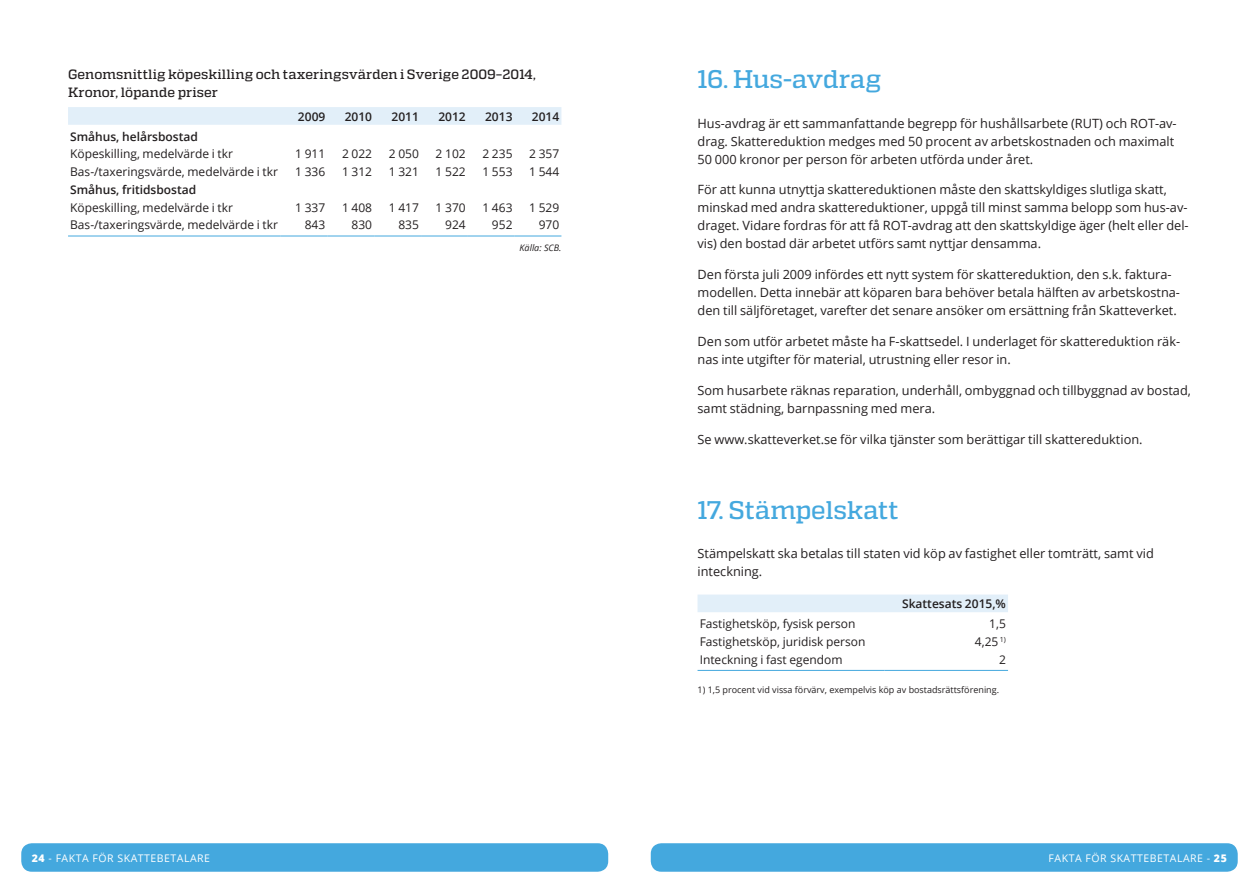
<style>
.page{position:relative;width:1259px;height:893px;background:#fff}
.page>*{position:absolute;margin:0;border:0;box-sizing:border-box;transform-origin:0 0}
.t1{font:500 25.5px "Quadon";letter-spacing:-.01em;color:#44a8de}
.t2{font:500 13.5px/18px "Quadon";letter-spacing:.01em;color:#231f20}
.t3{font:12.75px/18px "Open Sans";color:#231f20}
.t4{font:12px "Open Sans";color:#231f20}
.t5{font:600 12px "Open Sans";color:#231f20}
.t6{font:10.5px "Open Sans";letter-spacing:.05em;color:#fff}
.t7{font:9px "Open Sans";color:#231f20}
.t8{font:italic 9px "Open Sans";color:#231f20}
.s1{font-weight:800}
</style>
<div class="page">
<div style="left:21px;top:843px;width:587px;height:29px;background:#44a8de;border-radius:11px"></div>
<div style="left:651px;top:843px;width:586px;height:29px;background:#44a8de;border-radius:11px"></div>
<div style="left:697px;top:594px;width:311px;height:18px;background:#e2eff9"></div>
<hr style="left:697px;top:670px;width:187px;height:1px;background:#44a8de">
<hr style="left:884px;top:670px;width:124px;height:1px;background:#44a8de">
<div style="left:68px;top:107px;width:493px;height:18px;background:#e2eff9"></div>
<hr style="left:68px;top:236px;width:213px;height:1px;background:#44a8de">
<hr style="left:281px;top:236px;width:46px;height:1px;background:#44a8de">
<hr style="left:327px;top:236px;width:47px;height:1px;background:#44a8de">
<hr style="left:374px;top:236px;width:47px;height:1px;background:#44a8de">
<hr style="left:421px;top:236px;width:47px;height:1px;background:#44a8de">
<hr style="left:468px;top:236px;width:46px;height:1px;background:#44a8de">
<hr style="left:514px;top:236px;width:47px;height:1px;background:#44a8de">
<p class="t2" style="left:68px;top:65px;width:469px">Genomsnittlig köpeskilling och taxeringsvärden i Sverige 2009–2014,<br>Kronor, löpande priser</p>
<p class="t5" style="left:298px;top:108px;width:29px">2009</p>
<p class="t5" style="left:345px;top:108px;width:29px">2010</p>
<p class="t5" style="left:391px;top:108px;width:29px">2011</p>
<p class="t5" style="left:438px;top:108px;width:29px">2012</p>
<p class="t5" style="left:485px;top:108px;width:29px">2013</p>
<p class="t5" style="left:532px;top:108px;width:29px">2014</p>
<p class="t5" style="left:70px;top:128px;width:129px">Småhus, helårsbostad</p>
<p class="t4" style="left:70px;top:146px;width:164px">Köpeskilling, medelvärde i tkr</p>
<p class="t4" style="left:295px;top:146px;width:32px">1 911</p>
<p class="t4" style="left:342px;top:146px;width:32px">2 022</p>
<p class="t4" style="left:389px;top:146px;width:32px">2 050</p>
<p class="t4" style="left:435px;top:146px;width:32px">2 102</p>
<p class="t4" style="left:482px;top:146px;width:32px">2 235</p>
<p class="t4" style="left:529px;top:146px;width:32px">2 357</p>
<p class="t4" style="left:70px;top:163px;width:209px">Bas-/taxeringsvärde, medelvärde i tkr</p>
<p class="t4" style="left:295px;top:163px;width:32px">1 336</p>
<p class="t4" style="left:342px;top:163px;width:32px">1 312</p>
<p class="t4" style="left:389px;top:163px;width:32px">1 321</p>
<p class="t4" style="left:435px;top:163px;width:32px">1 522</p>
<p class="t4" style="left:482px;top:163px;width:32px">1 553</p>
<p class="t4" style="left:529px;top:163px;width:32px">1 544</p>
<p class="t5" style="left:70px;top:181px;width:128px">Småhus, fritidsbostad</p>
<p class="t4" style="left:70px;top:199px;width:164px">Köpeskilling, medelvärde i tkr</p>
<p class="t4" style="left:295px;top:199px;width:32px">1 337</p>
<p class="t4" style="left:342px;top:199px;width:32px">1 408</p>
<p class="t4" style="left:389px;top:199px;width:32px">1 417</p>
<p class="t4" style="left:435px;top:199px;width:32px">1 370</p>
<p class="t4" style="left:482px;top:199px;width:32px">1 463</p>
<p class="t4" style="left:529px;top:199px;width:32px">1 529</p>
<p class="t4" style="left:70px;top:216px;width:209px">Bas-/taxeringsvärde, medelvärde i tkr</p>
<p class="t4" style="left:305px;top:216px;width:22px">843</p>
<p class="t4" style="left:351px;top:216px;width:22px">830</p>
<p class="t4" style="left:398px;top:216px;width:22px">835</p>
<p class="t4" style="left:445px;top:216px;width:22px">924</p>
<p class="t4" style="left:492px;top:216px;width:22px">952</p>
<p class="t4" style="left:539px;top:216px;width:22px">970</p>
<p class="t8" style="left:519px;top:241px;width:43px">Källa: SCB.</p>
<h1 class="t1" style="left:697px;top:65px;width:185px">16. Hus-avdrag</h1>
<p class="t3" style="left:697px;top:114px;width:481px">Hus-avdrag är ett sammanfattande begrepp för hushållsarbete (RUT) och ROT-av&shy;drag. Skattereduktion medges med 50 procent av arbetskostnaden och maximalt<br>50 000 kronor per person för arbeten utförda under året.</p>
<p class="t3" style="left:697px;top:181px;width:493px">För att kunna utnyttja skattereduktionen måste den skattskyldiges slutliga skatt, minskad med andra skattereduktioner, uppgå till minst samma belopp som hus-av&shy;draget. Vidare fordras för att få ROT-avdrag att den skattskyldige äger (helt eller del&shy;vis) den bostad där arbetet utförs samt nyttjar densamma.</p>
<p class="t3" style="left:697px;top:265px;width:484px">Den första juli 2009 infördes ett nytt system för skattereduktion, den s.k. faktura&shy;modellen. Detta innebär att köparen bara behöver betala hälften av arbetskostna&shy;den till säljföretaget, varefter det senare ansöker om ersättning från Skatteverket.</p>
<p class="t3" style="left:697px;top:332px;width:484px">Den som utför arbetet måste ha F-skattsedel. I underlaget för skattereduktion räk&shy;nas inte utgifter för material, utrustning eller resor in.</p>
<p class="t3" style="left:697px;top:381px;width:495px">Som husarbete räknas reparation, underhåll, ombyggnad och tillbyggnad av bostad, samt städning, barnpassning med mera.</p>
<p class="t3" style="left:697px;top:430px;width:446px">Se www.skatteverket.se för vilka tjänster som berättigar till skattereduktion.</p>
<h1 class="t1" style="left:697px;top:495px;width:203px">17. Stämpelskatt</h1>
<p class="t3" style="left:697px;top:544px;width:458px">Stämpelskatt ska betalas till staten vid köp av fastighet eller tomträtt, samt vid inteckning.</p>
<p class="t5" style="left:902px;top:595px;width:105px">Skattesats 2015,%</p>
<p class="t4" style="left:699px;top:615px;width:157px">Fastighetsköp, fysisk person</p>
<p class="t4" style="left:989px;top:615px;width:18px">1,5</p>
<p class="t4" style="left:699px;top:633px;width:167px">Fastighetsköp, juridisk person</p>
<p class="t4" style="left:975px;top:633px;width:32px">4,25 <sup>1)</sup></p>
<p class="t4" style="left:699px;top:651px;width:144px">Inteckning i fast egendom</p>
<p class="t4" style="left:999px;top:651px;width:8px">2</p>
<p class="t7" style="left:697px;top:683px;width:303px">1) 1,5 procent vid vissa förvärv, exempelvis köp av bostadsrättsförening.</p>
<p class="t6" style="left:32px;top:850px;width:180px"><span class="s1">24</span> - FAKTA FÖR SKATTEBETALARE</p>
<p class="t6" style="left:1048px;top:850px;width:180px">FAKTA FÖR SKATTEBETALARE - <span class="s1">25</span></p>
</div>
